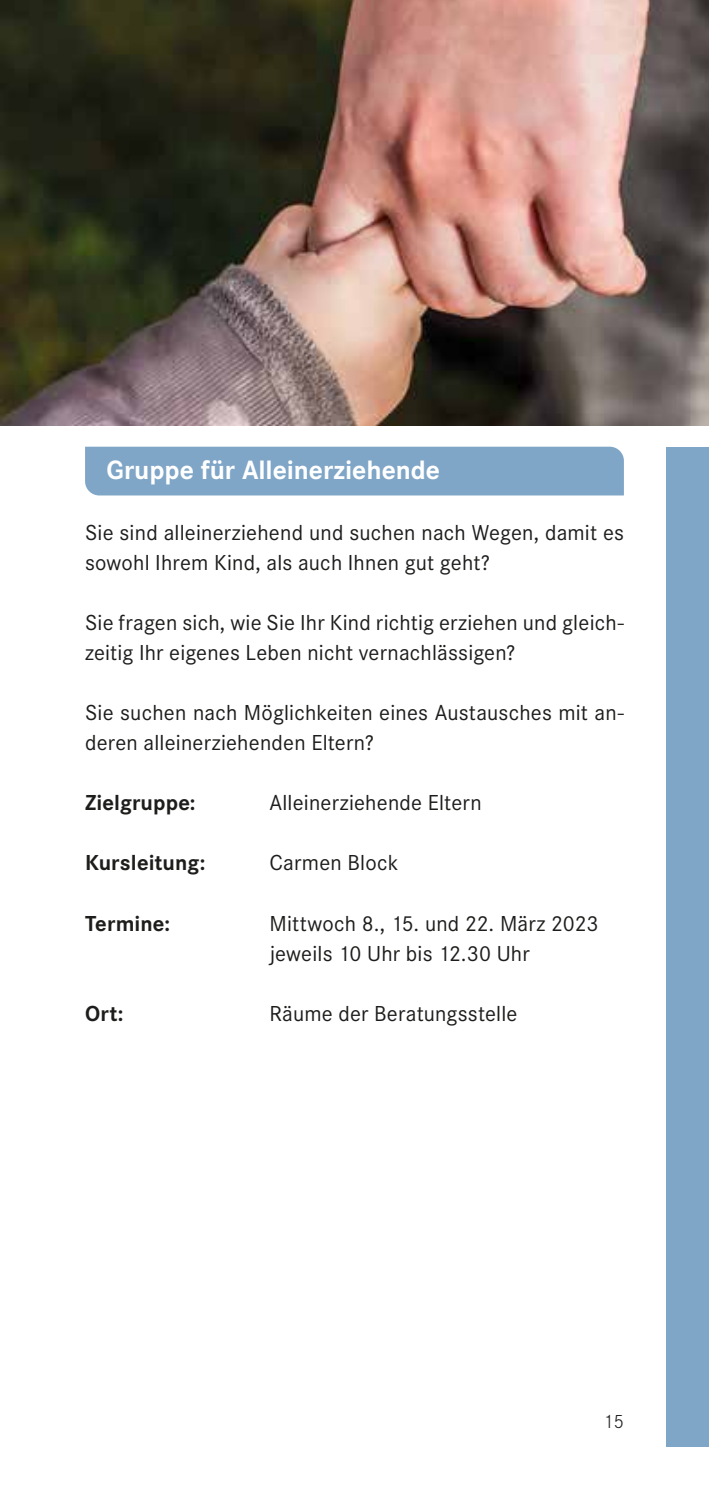
<style>
.page{position:relative;width:709px;height:1489px;background:#fff}
.page>*{position:absolute;margin:0;border:0;box-sizing:border-box;transform-origin:0 0}
.t1{font:700 27.5px "Corporate S";color:#fff}
.t2{font:22.5px/30px "Corporate S Pro";letter-spacing:.01em;color:#1d1d1b}
.t3{font:700 22.5px "Corporate S Pro";letter-spacing:.005em;color:#1d1d1b}
.t4{font:300 20px "Corporate S Pro";color:#1d1d1b}
</style>
<div class="page">
<div style="left:666px;top:446px;width:43px;height:1000px;background:#7fa5c7"></div>
<div style="left:85px;top:446px;width:539px;height:49px;background:#7fa5c7"></div>
<img style="left:0;top:0;width:709px;height:425px">
<p class="t1" style="left:106px;top:451px;width:335px">Gruppe für Alleinerziehende</p>
<p class="t2" style="left:85px;top:516px;width:540px">Sie sind alleinerziehend und suchen nach Wegen, damit es sowohl Ihrem Kind, als auch Ihnen gut geht?</p>
<p class="t2" style="left:85px;top:606px;width:540px">Sie fragen sich, wie Sie Ihr Kind richtig erziehen und gleich&shy;zeitig Ihr eigenes Leben nicht vernachlässigen?</p>
<p class="t2" style="left:85px;top:696px;width:540px">Sie suchen nach Möglichkeiten eines Austausches mit an&shy;deren alleinerziehenden Eltern?</p>
<p class="t3" style="left:85px;top:785px;width:112px">Zielgruppe:</p>
<p class="t2" style="left:269px;top:786px;width:214px">Alleinerziehende Eltern</p>
<p class="t3" style="left:85px;top:845px;width:122px">Kursleitung:</p>
<p class="t2" style="left:269px;top:846px;width:131px">Carmen Block</p>
<p class="t3" style="left:85px;top:905px;width:87px">Termine:</p>
<p class="t2" style="left:269px;top:906px;width:330px">Mittwoch 8., 15. und 22. März 2023 jeweils 10 Uhr bis 12.30 Uhr</p>
<p class="t3" style="left:85px;top:995px;width:40px">Ort:</p>
<p class="t2" style="left:269px;top:996px;width:250px">Räume der Beratungsstelle</p>
<p class="t4" style="left:604px;top:1407px;width:21px">15</p>
</div>
